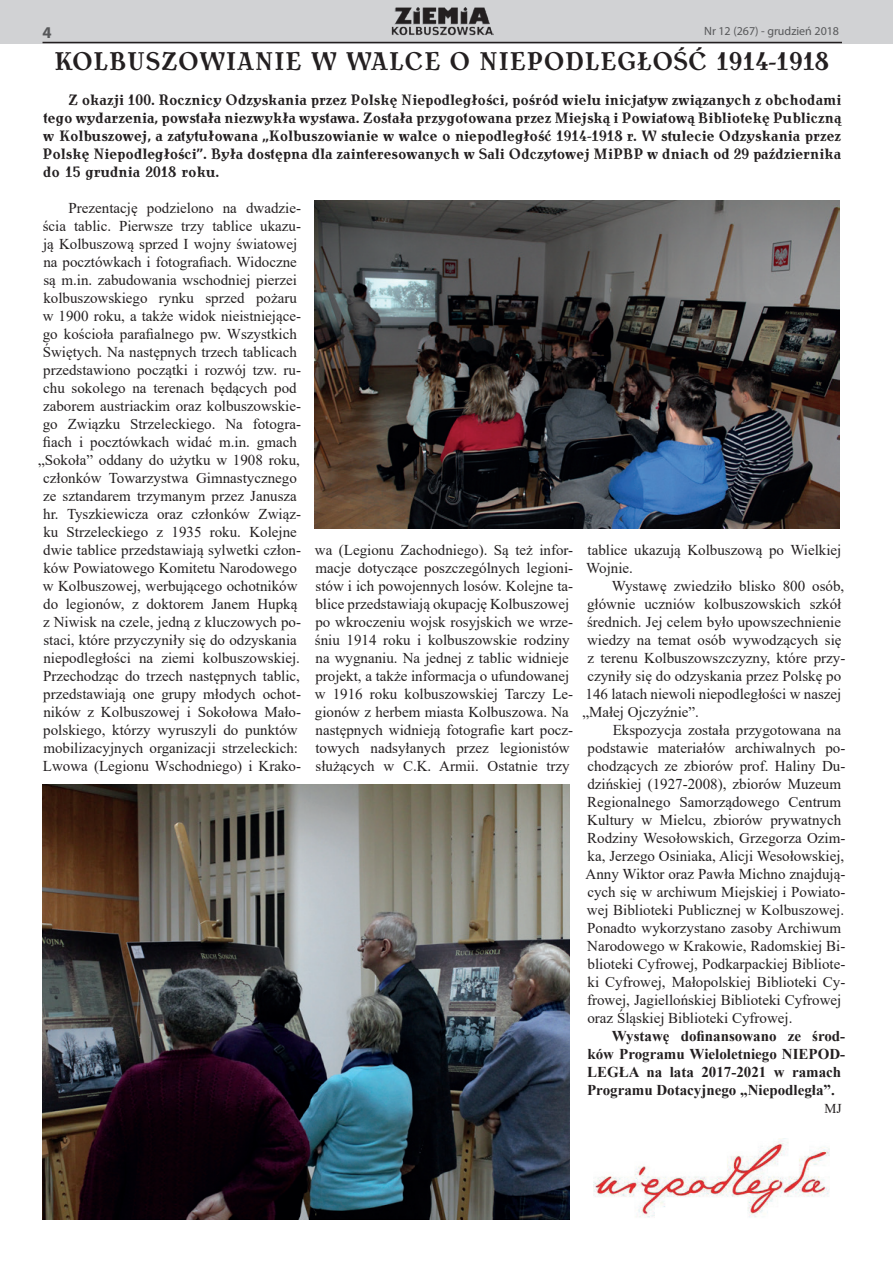
<style>
.page{position:relative;width:893px;height:1263px;background:#fff}
.page>*{position:absolute;margin:0;border:0;box-sizing:border-box;transform-origin:0 0}
.t1{font:700 25.5px "Antykwa Torunska Cond";letter-spacing:.015em;color:#231f20}
.t2{font:700 16.5px "Myriad Pro";color:#57585a}
.t3{font:15px/18px "Times New Roman";color:#231f20}
.t4{font:700 15px/18px "Antykwa Torunska Cond";color:#231f20;text-align:justify}
.t5{font:700 15px/18px "Times New Roman";color:#231f20}
.t6{font:13.5px "Times New Roman";color:#231f20}
.t7{font:12px "Myriad Pro";color:#57585a}
</style>
<div class="page">
<div style="left:0;top:0;width:893px;height:43px;background:#d1d2d4"></div>
<img style="left:391px;top:7px;width:103px;height:29px">
<hr style="left:43px;top:42px;width:799px;height:1px;background:#231f20">
<img style="left:593px;top:1138px;width:237px;height:80px">
<img style="left:315px;top:200px;width:524px;height:328px">
<img style="left:43px;top:784px;width:527px;height:435px">
<p class="t2" style="left:43px;top:22px;width:11px">4</p>
<p class="t7" style="left:704px;top:23px;width:137px">Nr 12 (267) - grudzień 2018</p>
<h1 class="t1" style="left:54px;top:43px;width:776px">KOLBUSZOWIANIE W WALCE O NIEPODLEGŁOŚĆ 1914-1918</h1>
<p class="t4" style="left:43px;top:90px;width:800px;text-indent:26px">Z okazji 100. Rocznicy Odzyskania przez Polskę Niepodległości, pośród wielu inicjatyw związanych z obchodami tego wydarzenia, powstała niezwykła wystawa. Została przygotowana przez Miejską i Powiatową Bibliotekę Publiczną w Kolbuszowej, a zatytułowana „Kolbuszowianie w walce o niepodległość 1914-1918 r. W stulecie Odzyskania przez Polskę Niepodległości”. Była dostępna dla zainteresowanych w Sali Odczytowej MiPBP w dniach od 29 października do 15 grudnia 2018 roku.</p>
<p class="t3" style="left:38px;top:199px;width:264px;text-align:right">Prezentację podzielono na dwadzie-<br>ścia tablic. Pierwsze trzy tablice ukazu&shy;ją Kolbuszową sprzed I wojny światowej na pocztówkach i fotografiach. Widoczne są m.in. zabudowania wschodniej pierzei kolbuszowskiego rynku sprzed pożaru w 1900 roku, a także widok nieistniejące&shy;go kościoła parafialnego pw. Wszystkich Świętych. Na następnych trzech tablicach przedstawiono początki i rozwój tzw. ru&shy;chu sokolego na terenach będących pod zaborem austriackim oraz kolbuszowskie&shy;go Związku Strzeleckiego. Na fotogra&shy;fiach i pocztówkach widać m.in. gmach „Sokoła” oddany do użytku w 1908 roku, członków Towarzystwa Gimnastycznego ze sztandarem trzymanym przez Janusza hr. Tyszkiewicza oraz członków Związ&shy;ku Strzeleckiego z 1935 roku. Kolejne dwie tablice przedstawiają sylwetki człon&shy;ków Powiatowego Komitetu Narodowego w Kolbuszowej, werbującego ochotników do legionów, z doktorem Janem Hupką z Niwisk na czele, jedną z kluczowych po&shy;staci, które przyczyniły się do odzyskania niepodległości na ziemi kolbuszowskiej.<br>Przechodząc do trzech następnych tablic, przedstawiają one grupy młodych ochot&shy;ników z Kolbuszowej i Sokołowa Mało&shy;polskiego, którzy wyruszyli do punktów mobilizacyjnych organizacji strzeleckich:<br>Lwowa (Legionu Wschodniego) i Krako-</p>
<p class="t3" style="left:315px;top:541px;width:260px">wa (Legionu Zachodniego). Są też infor&shy;macje dotyczące poszczególnych legioni&shy;stów i ich powojennych losów. Kolejne ta&shy;blice przedstawiają okupację Kolbuszowej po wkroczeniu wojsk rosyjskich we wrze&shy;śniu 1914 roku i kolbuszowskie rodziny na wygnaniu. Na jednej z tablic widnieje projekt, a także informacja o ufundowanej w 1916 roku kolbuszowskiej Tarczy Le&shy;gionów z herbem miasta Kolbuszowa. Na następnych widnieją fotografie kart pocz&shy;towych nadsyłanych przez legionistów służących w C.K. Armii. Ostatnie trzy</p>
<p class="t3" style="left:586px;top:541px;width:257px">tablice ukazują Kolbuszową po Wielkiej<br>Wojnie.</p>
<p class="t3" style="left:612px;top:577px;width:234px">Wystawę zwiedziło blisko 800 osób,</p>
<p class="t3" style="left:587px;top:595px;width:256px">głównie uczniów kolbuszowskich szkół</p>
<p class="t3" style="left:587px;top:613px;width:256px">średnich. Jej celem było upowszechnienie</p>
<p class="t3" style="left:587px;top:631px;width:256px">wiedzy na temat osób wywodzących się</p>
<p class="t3" style="left:587px;top:649px;width:259px">z terenu Kolbuszowszczyzny, które przy-</p>
<p class="t3" style="left:587px;top:667px;width:255px">czyniły się do odzyskania przez Polskę po</p>
<p class="t3" style="left:586px;top:685px;width:257px">146 latach niewoli niepodległości w naszej</p>
<p class="t3" style="left:582px;top:703px;width:118px">„Małej Ojczyźnie”.</p>
<p class="t3" style="left:613px;top:721px;width:230px">Ekspozycja została przygotowana na</p>
<p class="t3" style="left:588px;top:739px;width:259px">podstawie materiałów archiwalnych po-</p>
<p class="t3" style="left:587px;top:757px;width:259px">chodzących ze zbiorów prof. Haliny Du-</p>
<p class="t3" style="left:587px;top:775px;width:255px">dzińskiej (1927-2008), zbiorów Muzeum</p>
<p class="t3" style="left:587px;top:793px;width:255px">Regionalnego Samorządowego Centrum</p>
<p class="t3" style="left:587px;top:811px;width:255px">Kultury w Mielcu, zbiorów prywatnych</p>
<p class="t3" style="left:587px;top:829px;width:260px">Rodziny Wesołowskich, Grzegorza Ozim-</p>
<p class="t3" style="left:588px;top:847px;width:258px">ka, Jerzego Osiniaka, Alicji Wesołowskiej,</p>
<p class="t3" style="left:586px;top:865px;width:261px">Anny Wiktor oraz Pawła Michno znajdują-</p>
<p class="t3" style="left:587px;top:883px;width:259px">cych się w archiwum Miejskiej i Powiato-</p>
<p class="t3" style="left:587px;top:901px;width:259px">wej Biblioteki Publicznej w Kolbuszowej.</p>
<p class="t3" style="left:587px;top:919px;width:255px">Ponadto wykorzystano zasoby Archiwum</p>
<p class="t3" style="left:587px;top:937px;width:260px">Narodowego w Krakowie, Radomskiej Bi-</p>
<p class="t3" style="left:588px;top:955px;width:259px">blioteki Cyfrowej, Podkarpackiej Bibliote-</p>
<p class="t3" style="left:588px;top:973px;width:259px">ki Cyfrowej, Małopolskiej Biblioteki Cy-</p>
<p class="t3" style="left:587px;top:991px;width:256px">frowej, Jagiellońskiej Biblioteki Cyfrowej</p>
<p class="t3" style="left:587px;top:1009px;width:206px">oraz Śląskiej Biblioteki Cyfrowej.</p>
<p class="t5" style="left:587px;top:1027px;width:260px;text-indent:25px">Wystawę dofinansowano ze środ&shy;ków Programu Wieloletniego NIEPOD-LEGŁA na lata 2017-2021 w ramach Programu Dotacyjnego „Niepodległa”.</p>
<p class="t6" style="left:824px;top:1099px;width:19px">MJ</p>
</div>
